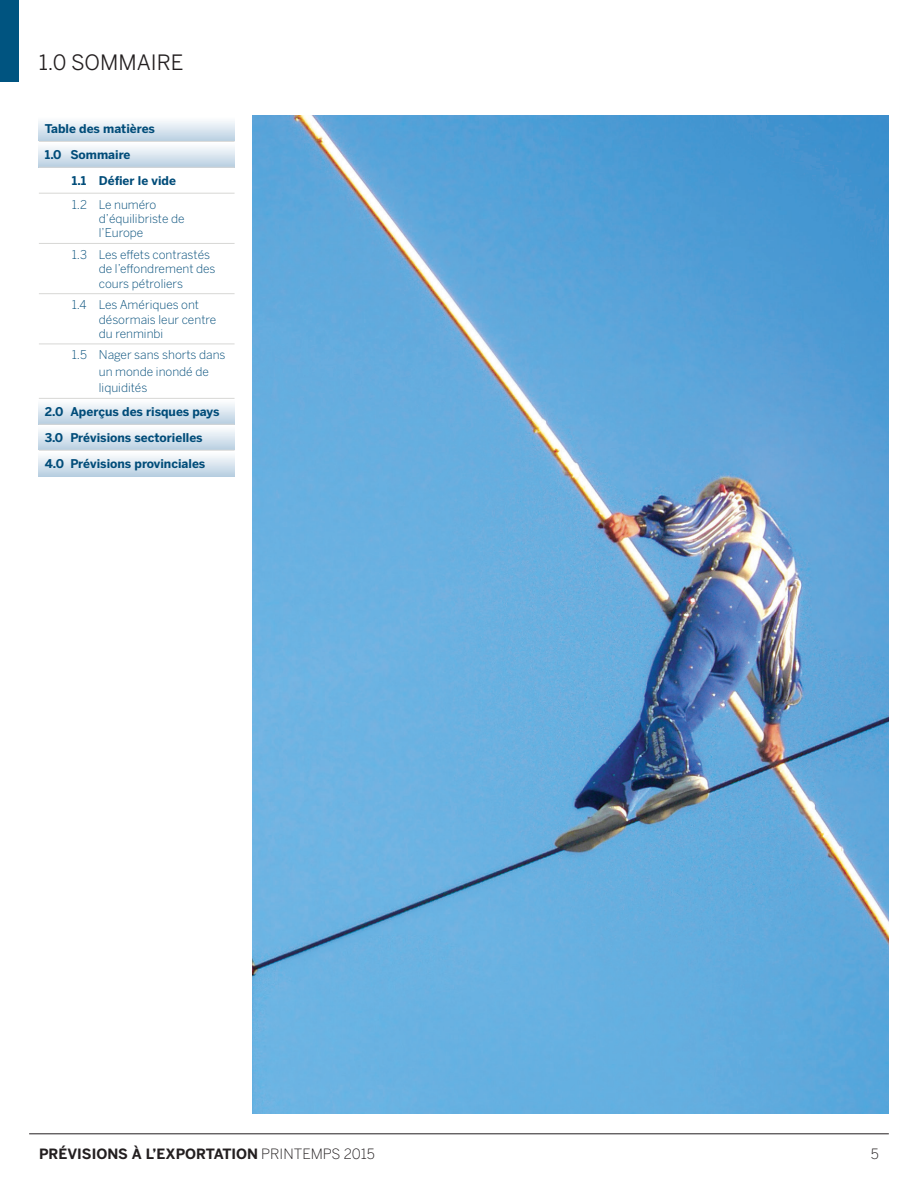
<style>
.page{position:relative;width:918px;height:1188px;background:#fff}
.page>*{position:absolute;margin:0;border:0;box-sizing:border-box;transform-origin:0 0}
.t1{font:21px "Benton Sans";color:#231f20}
.t2{font:700 14.1px "Benton Sans";color:#231f20}
.t3{font:300 14.1px "Benton Sans";color:#231f20}
.t4{font:300 12px/14.4px "Benton Sans";color:#004c79}
.t5{font:700 12px/26px "Benton Sans";color:#004c79}
.s1{font-weight:300}
</style>
<div class="page">
<hr style="left:29px;top:1134px;width:860px;height:1px;background:#231f20">
<div style="left:0;top:0;width:19px;height:82px;background:#005480"></div>
<img style="left:253px;top:116px;width:636px;height:997px">
<div style="left:39px;top:424px;width:196px;height:26px;background:linear-gradient(to bottom,#fff,#bcd1e3)"></div>
<div style="left:39px;top:450px;width:196px;height:26px;background:linear-gradient(to bottom,#fff,#bcd1e3)"></div>
<div style="left:39px;top:115px;width:196px;height:26px;background:linear-gradient(to bottom,#fff,#bdd2e3)"></div>
<div style="left:39px;top:141px;width:196px;height:26px;background:linear-gradient(to bottom,#fff,#bdd2e3)"></div>
<div style="left:39px;top:398px;width:196px;height:26px;background:linear-gradient(to bottom,#fff,#bdd2e3)"></div>
<hr style="left:39px;top:398px;width:196px;height:1px;background:#d7d7d5">
<hr style="left:39px;top:424px;width:196px;height:1px;background:#d7d7d5">
<hr style="left:39px;top:141px;width:196px;height:1px;background:#d7d7d5">
<hr style="left:39px;top:167px;width:196px;height:1px;background:#d7d7d5">
<hr style="left:39px;top:193px;width:196px;height:1px;background:#d7d7d5">
<hr style="left:39px;top:243px;width:196px;height:1px;background:#d7d7d5">
<hr style="left:39px;top:293px;width:196px;height:1px;background:#d7d7d5">
<hr style="left:39px;top:344px;width:196px;height:1px;background:#d7d7d5">
<hr style="left:39px;top:450px;width:196px;height:1px;background:#d7d7d5">
<h1 class="t1" style="left:39px;top:50px;width:146px">1.0 SOMMAIRE</h1>
<p class="t5" style="left:45px;top:116px;width:112px">Table des matières<br>1.0 Sommaire</p>
<p class="t5" style="left:72px;top:167px;width:106px">1.1 Défier le vide</p>
<p class="t4" style="left:99px;top:197px;width:87px;text-indent:-27px">1.2 Le numéro d’équilibriste de l’Europe</p>
<p class="t4" style="left:99px;top:247px;width:118px;text-indent:-27px">1.3 Les effets contrastés de l’effondrement des cours pétroliers</p>
<p class="t4" style="left:99px;top:297px;width:119px;text-indent:-27px">1.4 Les Amériques ont désormais leur centre du renminbi</p>
<p class="t4" style="left:99px;top:347px;width:128px;line-height:16.5px;text-indent:-27px">1.5 Nager sans shorts dans un monde inondé de liquidités</p>
<p class="t5" style="left:45px;top:399px;width:176px">2.0 Aperçus des risques pays<br>3.0 Prévisions sectorielles<br>4.0 Prévisions provinciales</p>
<p class="t2" style="left:39px;top:1146px;width:337px">PRÉVISIONS À L’EXPORTATION <span class="s1">PRINTEMPS 2015</span></p>
<p class="t3" style="left:871px;top:1146px;width:10px">5</p>
</div>
